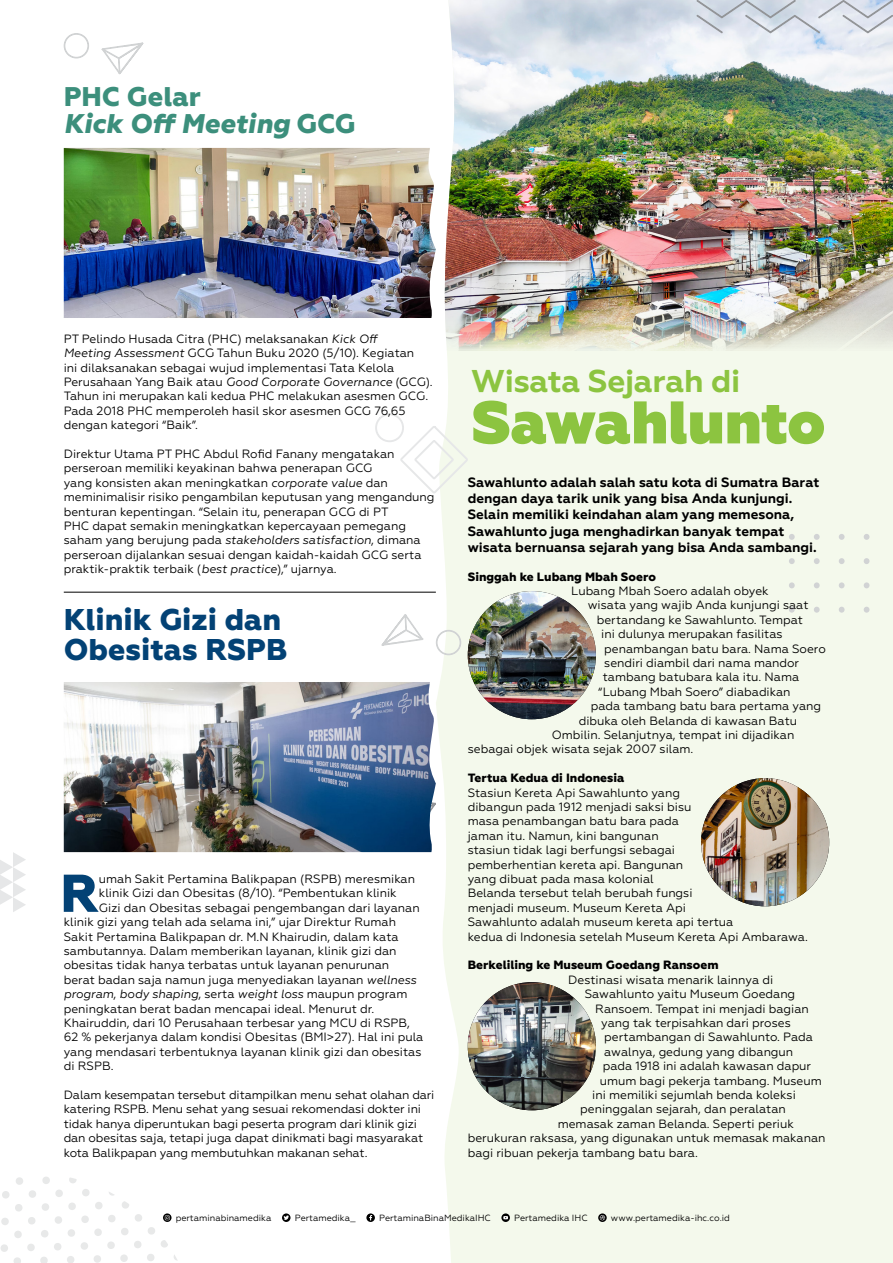
<style>
.page{position:relative;width:893px;height:1263px;background:#fff}
.page>*{position:absolute;margin:0;border:0;box-sizing:border-box;transform-origin:0 0}
.t1{font:800 60px "Geometria";letter-spacing:-.01em;color:#8cc440}
.t2{font:800 53.1px "Geometria";color:#034275}
.t3{font:700 31.5px "Geometria";letter-spacing:-.01em;color:#8cc440}
.t4{font:800 30px/30px "Geometria";color:#034275}
.t5{font:italic 800 27px/27px "Geometria";color:#3c8f7c}
.t6{font:700 13.5px/16.2px "Geometria";color:#000}
.t7{font:12px/14.4px "Geometria";color:#000}
.t8{font:800 12px "Geometria";color:#000}
.t9{font:italic 12px "Geometria";color:#000}
.t10{font:9px "Geometria";color:#000}
.s1{font-style:normal}
.s2{font-style:italic}
</style>
<div class="page">
<div style="left:436px;top:350px;width:457px;height:913px;background:#f4f9ec"></div>
<img style="left:444px;top:0;width:449px;height:350px">
<svg style="left:375px;top:413px;width:93px;height:81px"></svg>
<svg style="left:696px;top:0;width:197px;height:34px;background:#d3d9e3"></svg>
<svg style="left:394px;top:785px;width:43px;height:71px"></svg>
<svg style="left:101px;top:42px;width:43px;height:33px"></svg>
<svg style="left:63px;top:33px;width:26px;height:26px"></svg>
<svg style="left:789px;top:534px;width:6px;height:6px"></svg>
<svg style="left:814px;top:534px;width:6px;height:6px"></svg>
<svg style="left:839px;top:534px;width:6px;height:6px"></svg>
<svg style="left:864px;top:534px;width:5px;height:6px"></svg>
<svg style="left:789px;top:558px;width:6px;height:6px"></svg>
<svg style="left:814px;top:558px;width:6px;height:6px"></svg>
<svg style="left:839px;top:558px;width:6px;height:6px"></svg>
<svg style="left:864px;top:558px;width:5px;height:6px"></svg>
<svg style="left:789px;top:582px;width:6px;height:6px"></svg>
<svg style="left:814px;top:582px;width:6px;height:6px"></svg>
<svg style="left:839px;top:582px;width:6px;height:6px"></svg>
<svg style="left:864px;top:582px;width:5px;height:6px"></svg>
<svg style="left:789px;top:607px;width:6px;height:6px"></svg>
<svg style="left:814px;top:607px;width:6px;height:6px"></svg>
<svg style="left:839px;top:607px;width:6px;height:6px"></svg>
<svg style="left:864px;top:607px;width:5px;height:6px"></svg>
<svg style="left:0;top:852px;width:26px;height:60px"></svg>
<hr style="left:64px;top:592px;width:372px;height:1px;background:#000">
<img style="left:64px;top:148px;width:372px;height:170px">
<img style="left:64px;top:682px;width:372px;height:170px">
<img style="left:468px;top:591px;width:128px;height:128px;border-radius:64px">
<img style="left:701px;top:778px;width:128px;height:128px;border-radius:64px">
<img style="left:468px;top:982px;width:128px;height:128px;border-radius:64px">
<svg style="left:381px;top:591px;width:43px;height:55px"></svg>
<svg style="left:436px;top:630px;width:25px;height:25px"></svg>
<svg style="left:598px;top:1213px;width:9px;height:9px"></svg>
<svg style="left:600px;top:1215px;width:5px;height:5px"></svg>
<svg style="left:1px;top:1177px;width:176px;height:86px"></svg>
<svg style="left:366px;top:1213px;width:9px;height:9px"></svg>
<svg style="left:369px;top:1215px;width:3px;height:5px"></svg>
<svg style="left:501px;top:1213px;width:9px;height:9px"></svg>
<svg style="left:503px;top:1216px;width:5px;height:3px"></svg>
<svg style="left:282px;top:1213px;width:9px;height:9px"></svg>
<svg style="left:284px;top:1215px;width:5px;height:5px"></svg>
<h3 class="t5" style="left:64px;top:84px;width:293px"><span class="s1">PHC Gelar<br></span>Kick Off Meeting <span class="s1">GCG</span></h3>
<p class="t7" style="left:64px;top:331px;width:370px">PT Pelindo Husada Citra (PHC) melaksanakan <span class="s2">Kick Off<br>Meeting Assessment</span> GCG Tahun Buku 2020 (5/10). Kegiatan<br>ini dilaksanakan sebagai wujud implementasi Tata Kelola Perusahaan Yang Baik atau <span class="s2">Good Corporate Governance</span> (GCG).<br>Tahun ini merupakan kali kedua PHC melakukan asesmen GCG.<br>Pada 2018 PHC memperoleh hasil skor asesmen GCG 76,65 dengan kategori “Baik”.</p>
<p class="t7" style="left:64px;top:447px;width:372px">Direktur Utama PT PHC Abdul Rofid Fanany mengatakan perseroan memiliki keyakinan bahwa penerapan GCG<br>yang konsisten akan meningkatkan <span class="s2">corporate value</span> dan meminimalisir risiko pengambilan keputusan yang mengandung benturan kepentingan. “Selain itu, penerapan GCG di PT<br>PHC dapat semakin meningkatkan kepercayaan pemegang saham yang berujung pada <span class="s2">stakeholders satisfaction</span>, dimana perseroan dijalankan sesuai dengan kaidah-kaidah GCG serta praktik-praktik terbaik (<span class="s2">best practice</span>),” ujarnya.</p>
<h3 class="t4" style="left:64px;top:606px;width:225px">Klinik Gizi dan<br>Obesitas RSPB</h3>
<h2 class="t2" style="left:60px;top:862px;width:40px">R</h2>
<p class="t7" style="left:99px;top:872px;width:318px">umah Sakit Pertamina Balikpapan (RSPB) meresmikan</p>
<p class="t7" style="left:99px;top:886px;width:299px">klinik Gizi dan Obesitas (8/10). “Pembentukan klinik</p>
<p class="t7" style="left:99px;top:900px;width:322px">Gizi dan Obesitas sebagai pengembangan dari layanan</p>
<p class="t7" style="left:64px;top:915px;width:334px">klinik gizi yang telah ada selama ini,” ujar Direktur Rumah</p>
<p class="t7" style="left:64px;top:929px;width:336px">Sakit Pertamina Balikpapan dr. M.N Khairudin, dalam kata</p>
<p class="t7" style="left:64px;top:944px;width:334px">sambutannya. Dalam memberikan layanan, klinik gizi dan</p>
<p class="t7" style="left:64px;top:958px;width:327px">obesitas tidak hanya terbatas untuk layanan penurunan</p>
<p class="t7" style="left:64px;top:972px;width:354px">berat badan saja namun juga menyediakan layanan <span class="s2">wellness</span></p>
<p class="t9" style="left:64px;top:987px;width:345px">program<span class="s1">,</span> body shaping<span class="s1">, serta</span> weight loss <span class="s1">maupun program</span></p>
<p class="t7" style="left:64px;top:1001px;width:312px">peningkatan berat badan mencapai ideal. Menurut dr.</p>
<p class="t7" style="left:64px;top:1016px;width:348px">Khairuddin, dari 10 Perusahaan terbesar yang MCU di RSPB,</p>
<p class="t7" style="left:64px;top:1030px;width:361px">62 % pekerjanya dalam kondisi Obesitas (BMI&gt;27). Hal ini pula</p>
<p class="t7" style="left:64px;top:1044px;width:359px">yang mendasari terbentuknya layanan klinik gizi dan obesitas</p>
<p class="t7" style="left:64px;top:1059px;width:51px">di RSPB.</p>
<p class="t7" style="left:64px;top:1088px;width:372px">Dalam kesempatan tersebut ditampilkan menu sehat olahan dari katering RSPB. Menu sehat yang sesuai rekomendasi dokter ini tidak hanya diperuntukan bagi peserta program dari klinik gizi dan obesitas saja, tetapi juga dapat dinikmati bagi masyarakat kota Balikpapan yang membutuhkan makanan sehat.</p>
<h3 class="t3" style="left:471px;top:363px;width:271px">Wisata Sejarah di</h3>
<h1 class="t1" style="left:471px;top:386px;width:355px">Sawahlunto</h1>
<p class="t6" style="left:468px;top:474px;width:353px">Sawahlunto adalah salah satu kota di Sumatra Barat dengan daya tarik unik yang bisa Anda kunjungi.<br>Selain memiliki keindahan alam yang memesona, Sawahlunto juga menghadirkan banyak tempat wisata bernuansa sejarah yang bisa Anda sambangi.</p>
<p class="t8" style="left:468px;top:569px;width:190px">Singgah ke Lubang Mbah Soero</p>
<p class="t7" style="left:571px;top:584px;width:199px">Lubang Mbah Soero adalah obyek</p>
<p class="t7" style="left:588px;top:598px;width:222px">wisata yang wajib Anda kunjungi saat</p>
<p class="t7" style="left:597px;top:612px;width:208px">bertandang ke Sawahlunto. Tempat</p>
<p class="t7" style="left:601px;top:627px;width:183px">ini dulunya merupakan fasilitas</p>
<p class="t7" style="left:604px;top:641px;width:223px">penambangan batu bara. Nama Soero</p>
<p class="t7" style="left:604px;top:656px;width:196px">sendiri diambil dari nama mandor</p>
<p class="t7" style="left:603px;top:670px;width:198px">tambang batubara kala itu. Nama</p>
<p class="t7" style="left:598px;top:684px;width:194px">“Lubang Mbah Soero” diabadikan</p>
<p class="t7" style="left:591px;top:699px;width:232px">pada tambang batu bara pertama yang</p>
<p class="t7" style="left:579px;top:713px;width:220px">dibuka oleh Belanda di kawasan Batu</p>
<p class="t7" style="left:552px;top:728px;width:244px">Ombilin. Selanjutnya, tempat ini dijadikan</p>
<p class="t7" style="left:468px;top:742px;width:227px">sebagai objek wisata sejak 2007 silam.</p>
<p class="t8" style="left:468px;top:771px;width:158px">Tertua Kedua di Indonesia</p>
<p class="t7" style="left:468px;top:785px;width:342px">Stasiun Kereta Api Sawahlunto yang<br>dibangun pada 1912 menjadi saksi bisu<br>masa penambangan batu bara pada<br>jaman itu. Namun, kini bangunan<br>stasiun tidak lagi berfungsi sebagai<br>pemberhentian kereta api. Bangunan<br>yang dibuat pada masa kolonial<br>Belanda tersebut telah berubah fungsi<br>menjadi museum. Museum Kereta Api<br>Sawahlunto adalah museum kereta api tertua<br>kedua di Indonesia setelah Museum Kereta Api Ambarawa.</p>
<p class="t8" style="left:468px;top:958px;width:252px">Berkeliling ke Museum Goedang Ransoem</p>
<p class="t7" style="left:568px;top:972px;width:206px">Destinasi wisata menarik lainnya di</p>
<p class="t7" style="left:585px;top:987px;width:212px">Sawahlunto yaitu Museum Goedang</p>
<p class="t7" style="left:595px;top:1001px;width:215px">Ransoem. Tempat ini menjadi bagian</p>
<p class="t7" style="left:601px;top:1016px;width:191px">yang tak terpisahkan dari proses</p>
<p class="t7" style="left:604px;top:1030px;width:210px">pertambangan di Sawahlunto. Pada</p>
<p class="t7" style="left:604px;top:1044px;width:190px">awalnya, gedung yang dibangun</p>
<p class="t7" style="left:603px;top:1059px;width:210px">pada 1918 ini adalah kawasan dapur</p>
<p class="t7" style="left:600px;top:1073px;width:223px">umum bagi pekerja tambang. Museum</p>
<p class="t7" style="left:592px;top:1088px;width:205px">ini memiliki sejumlah benda koleksi</p>
<p class="t7" style="left:580px;top:1102px;width:207px">peninggalan sejarah, dan peralatan</p>
<p class="t7" style="left:558px;top:1116px;width:238px">memasak zaman Belanda. Seperti periuk</p>
<p class="t7" style="left:468px;top:1131px;width:359px">berukuran raksasa, yang digunakan untuk memasak makanan</p>
<p class="t7" style="left:468px;top:1145px;width:232px">bagi ribuan pekerja tambang batu bara.</p>
<p class="t10" style="left:176px;top:1213px;width:97px">pertaminabinamedika</p>
<p class="t10" style="left:295px;top:1213px;width:62px">Pertamedika_</p>
<p class="t10" style="left:379px;top:1213px;width:113px">PertaminaBinaMedikaIHC</p>
<p class="t10" style="left:514px;top:1213px;width:75px">Pertamedika IHC</p>
<p class="t10" style="left:611px;top:1213px;width:120px">www.pertamedika-ihc.co.id</p>
</div>
